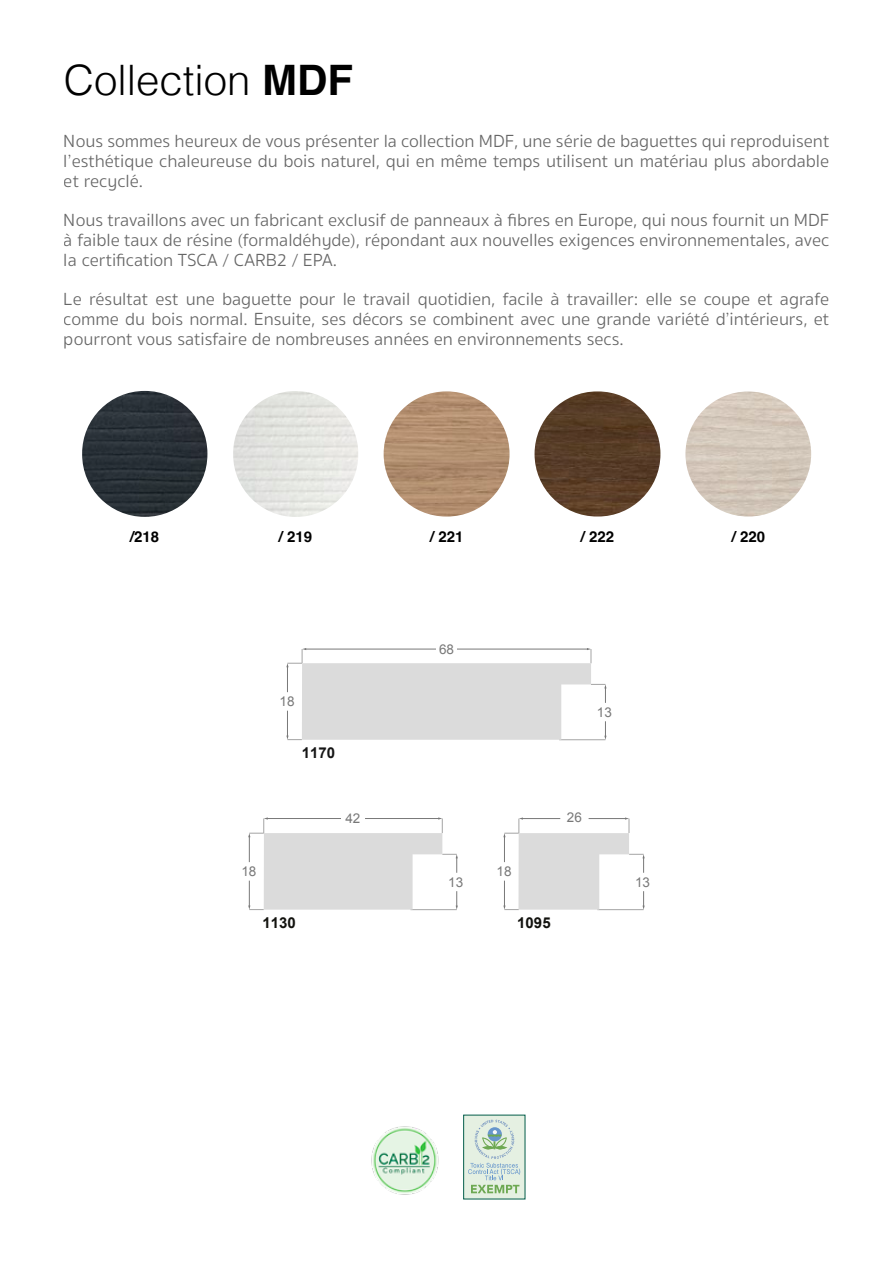
<style>
.page{position:relative;width:893px;height:1263px;background:#fff}
.page>*{position:absolute;margin:0;border:0;box-sizing:border-box;transform-origin:0 0}
.t1{font:300 42px "Helvetica";color:#000}
.t2{font:300 18px/19.8px "Sukhumvit Set";color:#000;text-align:justify}
.t3{font:700 15px "Helvetica";color:#000}
.t4{font:700 15px "Arial";color:#12120e}
.t5{font:700 15px "Arial";color:#151515}
.t6{font:13.5px "Arial";color:#787878}
.s1{font-weight:700}
</style>
<div class="page">
<img style="left:371px;top:1126px;width:68px;height:69px">
<div style="left:463px;top:1115px;width:62px;height:84px;background:#e5f0e2;border:1px solid #035d4a"></div>
<svg style="left:468px;top:1120px;width:52px;height:73px"></svg>
<svg style="left:286px;top:648px;width:320px;height:92px"></svg>
<svg style="left:248px;top:817px;width:210px;height:93px"></svg>
<svg style="left:503px;top:817px;width:142px;height:93px"></svg>
<img style="left:82px;top:391px;width:125px;height:126px">
<img style="left:233px;top:391px;width:125px;height:126px">
<img style="left:535px;top:391px;width:125px;height:125px">
<img style="left:384px;top:391px;width:126px;height:125px">
<img style="left:685px;top:391px;width:126px;height:125px;border-radius:62px">
<h1 class="t1" style="left:64px;top:45px;width:291px">Collection <span class="s1">MDF</span></h1>
<p class="t2" style="left:64px;top:132px;width:767px">Nous sommes heureux de vous présenter la collection MDF, une série de baguettes qui reproduisent l’esthétique chaleureuse du bois naturel, qui en même temps utilisent un matériau plus abordable et recyclé.</p>
<p class="t2" style="left:64px;top:211px;width:767px">Nous travaillons avec un fabricant exclusif de panneaux à fibres en Europe, qui nous fournit un MDF à faible taux de résine (formaldéhyde), répondant aux nouvelles exigences environnementales, avec la certification TSCA / CARB2 / EPA.</p>
<p class="t2" style="left:64px;top:290px;width:767px">Le résultat est une baguette pour le travail quotidien, facile à travailler: elle se coupe et agrafe comme du bois normal. Ensuite, ses décors se combinent avec une grande variété d’intérieurs, et pourront vous satisfaire de nombreuses années en environnements secs.</p>
<p class="t3" style="left:130px;top:527px;width:31px">/218</p>
<p class="t3" style="left:279px;top:527px;width:35px">/ 219</p>
<p class="t3" style="left:430px;top:527px;width:35px">/ 221</p>
<p class="t3" style="left:581px;top:527px;width:35px">/ 222</p>
<p class="t3" style="left:732px;top:527px;width:35px">/ 220</p>
<p class="t6" style="left:280px;top:692px;width:17px">18</p>
<p class="t5" style="left:302px;top:743px;width:35px">1170</p>
<p class="t6" style="left:439px;top:641px;width:17px">68</p>
<p class="t6" style="left:597px;top:703px;width:17px">13</p>
<p class="t6" style="left:241px;top:862px;width:17px">18</p>
<p class="t4" style="left:263px;top:912px;width:35px">1130</p>
<p class="t6" style="left:345px;top:809px;width:17px">42</p>
<p class="t6" style="left:567px;top:809px;width:17px">26</p>
<p class="t6" style="left:448px;top:873px;width:17px">13</p>
<p class="t6" style="left:497px;top:862px;width:17px">18</p>
<p class="t4" style="left:517px;top:912px;width:35px">1095</p>
<p class="t6" style="left:635px;top:873px;width:17px">13</p>
</div>
